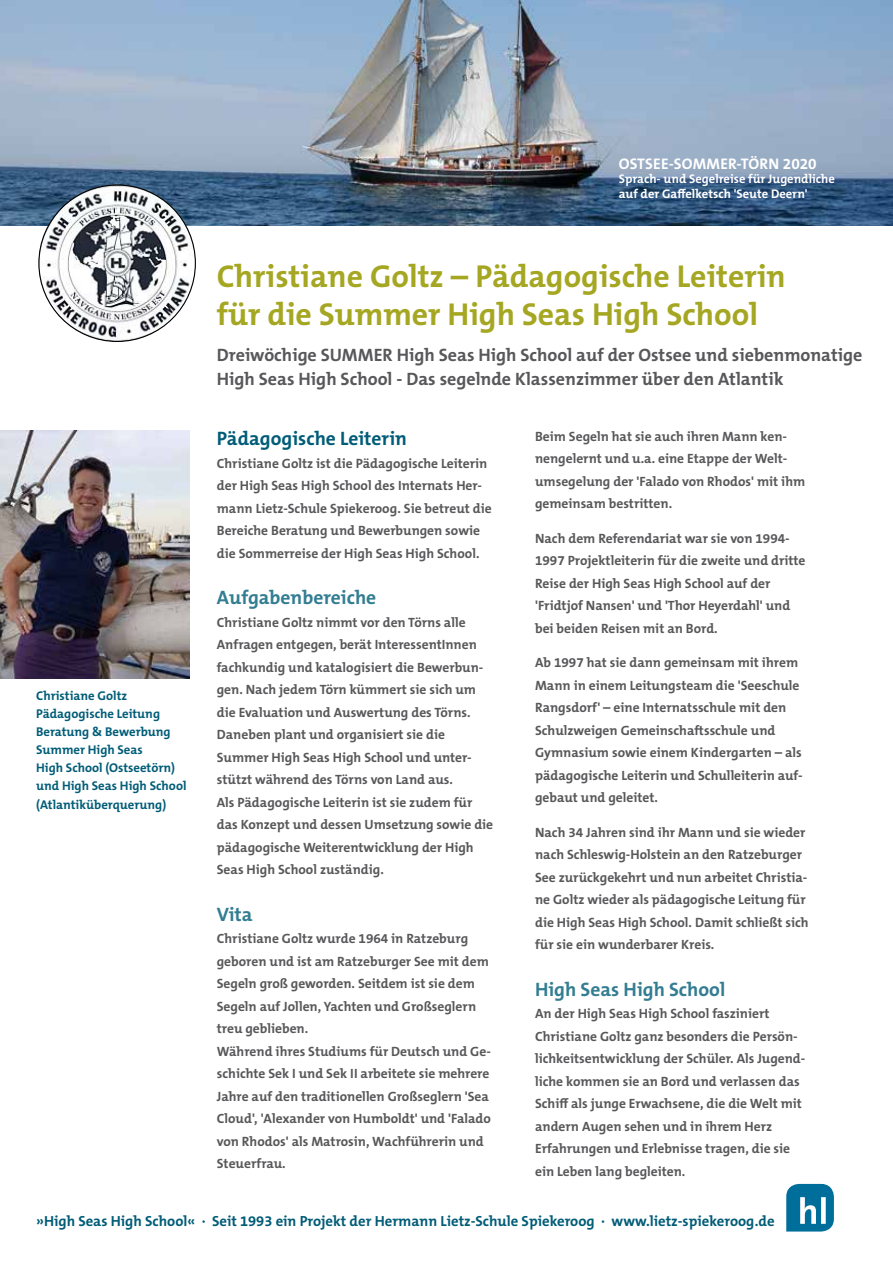
<style>
.page{position:relative;width:893px;height:1263px;background:#fff}
.page>*{position:absolute;margin:0;border:0;box-sizing:border-box;transform-origin:0 0}
.t1{font:700 31.8px/38px "The Mix B W7";color:#a5a723}
.t2{font:700 19.5px "The Mix B W7";color:#337d92}
.t3{font:700 19.5px "The Mix B W7";color:#005c77}
.t4{font:700 18px/24px "The Mix B W7";color:#58585a}
.t5{font:700 15.45px "The Mix B W7";letter-spacing:.015em;color:#fff}
.t6{font:700 14.7px "The Mix B W7";color:#005c77}
.t7{font:700 13.5px/22.5px "The Mix B W7";color:#58585a}
.t8{font:700 12.75px/18px "The Mix B W7";color:#005c77}
.t9{font:700 12.6px/14.7px "The Mix B W7";color:#fff}
</style>
<div class="page">
<img style="left:0;top:0;width:893px;height:225px">
<img style="left:39px;top:185px;width:156px;height:156px;border-radius:78px">
<img style="left:0;top:431px;width:189px;height:247px">
<svg style="left:786px;top:1184px;width:48px;height:47px;background:#348baf"></svg>
<p class="t5" style="left:619px;top:154px;width:199px">OSTSEE-SOMMER-TÖRN 2020</p>
<p class="t9" style="left:619px;top:172px;width:218px">Sprach- und Segelreise für Jugendliche auf der Gaffelketsch 'Seute Deern'</p>
<p class="t8" style="left:36px;top:687px;width:152px">Christiane Goltz<br>Pädagogische Leitung<br>Beratung &amp; Bewerbung<br>Summer High Seas<br>High School (Ostseetörn) und High Seas High School (Atlantiküberquerung)</p>
<h1 class="t1" style="left:217px;top:257px;width:570px">Christiane Goltz – Pädagogische Leiterin für die Summer High Seas High School</h1>
<h3 class="t4" style="left:217px;top:343px;width:647px">Dreiwöchige SUMMER High Seas High School auf der Ostsee und siebenmonatige<br>High Seas High School - Das segelnde Klassenzimmer über den Atlantik</h3>
<h2 class="t3" style="left:217px;top:426px;width:192px">Pädagogische Leiterin</h2>
<p class="t7" style="left:217px;top:452px;width:276px">Christiane Goltz ist die Pädagogische Leiterin der High Seas High School des Internats Her&shy;mann Lietz-Schule Spiekeroog. Sie betreut die Bereiche Beratung und Bewerbungen sowie die Sommerreise der High Seas High School.</p>
<h2 class="t2" style="left:217px;top:585px;width:161px">Aufgabenbereiche</h2>
<p class="t7" style="left:217px;top:611px;width:278px">Christiane Goltz nimmt vor den Törns alle Anfragen entgegen, berät InteressentInnen fachkundig und katalogisiert die Bewerbun&shy;gen. Nach jedem Törn kümmert sie sich um die Evaluation und Auswertung des Törns.<br>Daneben plant und organisiert sie die Summer High Seas High School und unter&shy;stützt während des Törns von Land aus.<br>Als Pädagogische Leiterin ist sie zudem für das Konzept und dessen Umsetzung sowie die pädagogische Weiterentwicklung der High Seas High School zuständig.</p>
<h2 class="t2" style="left:217px;top:901px;width:37px">Vita</h2>
<p class="t7" style="left:217px;top:927px;width:276px">Christiane Goltz wurde 1964 in Ratzeburg geboren und ist am Ratzeburger See mit dem Segeln groß geworden. Seitdem ist sie dem Segeln auf Jollen, Yachten und Großseglern treu geblieben.<br>Während ihres Studiums für Deutsch und Ge&shy;schichte Sek I und Sek II arbeitete sie mehrere Jahre auf den traditionellen Großseglern 'Sea Cloud', 'Alexander von Humboldt' und 'Falado von Rhodos' als Matrosin, Wachführerin und Steuerfrau.</p>
<p class="t7" style="left:535px;top:425px;width:272px">Beim Segeln hat sie auch ihren Mann ken&shy;nengelernt und u.a. eine Etappe der Welt&shy;umsegelung der 'Falado von Rhodos' mit ihm gemeinsam bestritten.</p>
<p class="t7" style="left:535px;top:527px;width:272px">Nach dem Referendariat war sie von 1994- 1997 Projektleiterin für die zweite und dritte Reise der High Seas High School auf der 'Fridtjof Nansen' und 'Thor Heyerdahl' und bei beiden Reisen mit an Bord.</p>
<p class="t7" style="left:535px;top:651px;width:269px">Ab 1997 hat sie dann gemeinsam mit ihrem Mann in einem Leitungsteam die 'Seeschule Rangsdorf' – eine Internatsschule mit den Schulzweigen Gemeinschaftsschule und Gymnasium sowie einem Kindergarten – als pädagogische Leiterin und Schulleiterin auf&shy;gebaut und geleitet.</p>
<p class="t7" style="left:535px;top:821px;width:275px">Nach 34 Jahren sind ihr Mann und sie wieder nach Schleswig-Holstein an den Ratzeburger See zurückgekehrt und nun arbeitet Christia&shy;ne Goltz wieder als pädagogische Leitung für die High Seas High School. Damit schließt sich für sie ein wunderbarer Kreis.</p>
<h2 class="t2" style="left:535px;top:976px;width:192px">High Seas High School</h2>
<p class="t7" style="left:535px;top:1002px;width:272px">An der High Seas High School fasziniert Christiane Goltz ganz besonders die Persön&shy;lichkeitsentwicklung der Schüler. Als Jugend&shy;liche kommen sie an Bord und verlassen das Schiff als junge Erwachsene, die die Welt mit andern Augen sehen und in ihrem Herz Erfahrungen und Erlebnisse tragen, die sie ein Leben lang begleiten.</p>
<p class="t6" style="left:36px;top:1211px;width:740px">»High Seas High School« · Seit 1993 ein Projekt der Hermann Lietz-Schule Spiekeroog · www.lietz-spiekeroog.de</p>
</div>
